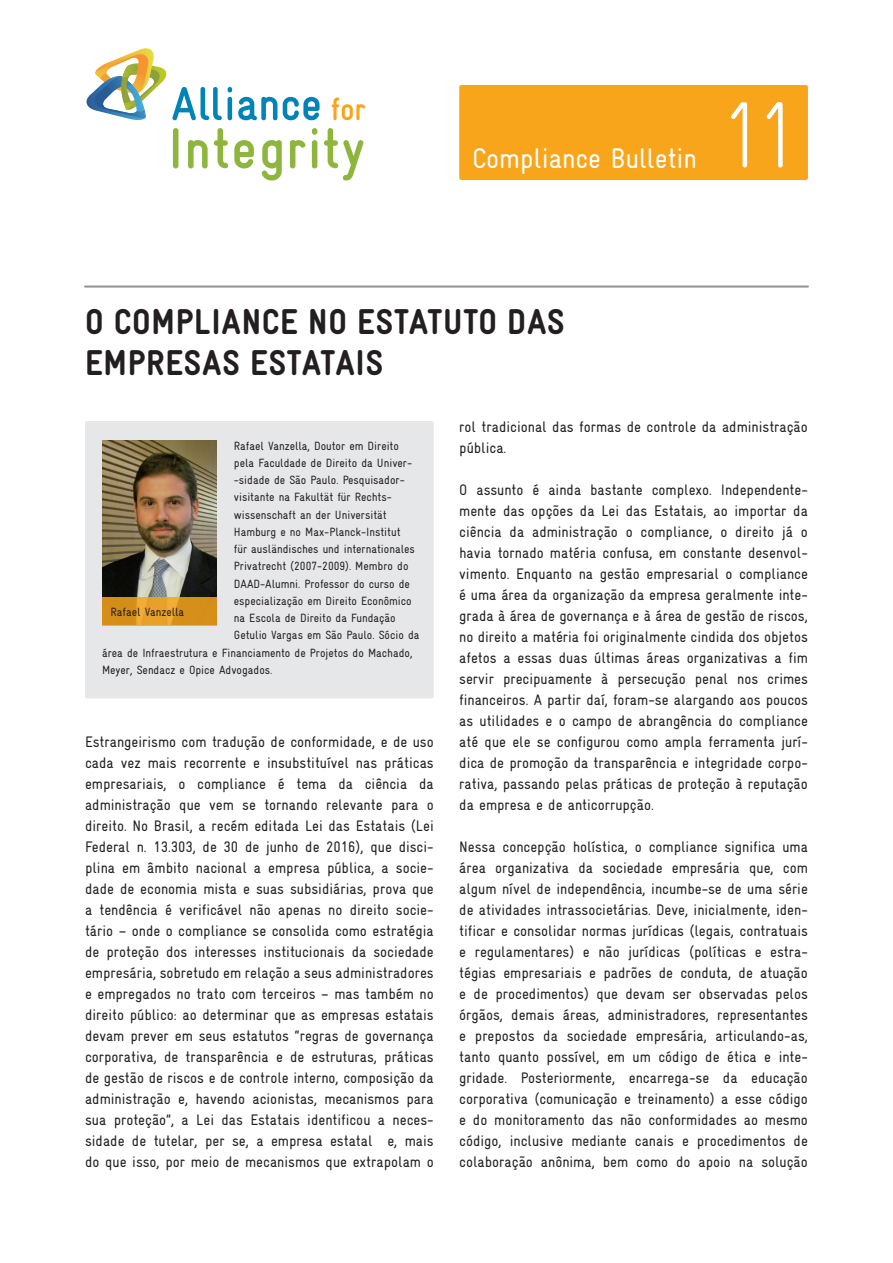
<style>
.page{position:relative;width:893px;height:1263px;background:#fff}
.page>*{position:absolute;margin:0;border:0;box-sizing:border-box;transform-origin:0 0}
.t1{font:300 condensed 93px "Gravur";color:#fff}
.t2{font:900 condensed 36px/40.5px "Gravur";letter-spacing:.02em;color:#231f20}
.t3{font:condensed 28.5px "Gravur";letter-spacing:-.005em;color:#fff}
.t4{font:condensed 15.3px/21px "Gravur";color:#231f20;text-align:justify}
.t5{font:condensed 12px "Gravur";color:#231f20}
</style>
<div class="page">
<div style="left:85px;top:421px;width:349px;height:277px;background:#e6e7e9;border-radius:2px"></div>
<svg style="left:332px;top:97px;width:33px;height:23px"></svg>
<div style="left:173px;top:128px;width:5px;height:40px;background:#8eb63e;border-radius:3px"></div>
<svg style="left:188px;top:140px;width:20px;height:28px"></svg>
<svg style="left:214px;top:128px;width:14px;height:40px"></svg>
<svg style="left:234px;top:140px;width:20px;height:28px"></svg>
<svg style="left:262px;top:140px;width:20px;height:41px"></svg>
<svg style="left:290px;top:140px;width:15px;height:28px"></svg>
<svg style="left:312px;top:128px;width:5px;height:40px"></svg>
<svg style="left:324px;top:128px;width:39px;height:53px"></svg>
<svg style="left:228px;top:87px;width:4px;height:33px"></svg>
<svg style="left:238px;top:97px;width:39px;height:23px"></svg>
<svg style="left:283px;top:97px;width:37px;height:23px"></svg>
<svg style="left:86px;top:48px;width:136px;height:72px"></svg>
<div style="left:459px;top:85px;width:349px;height:95px;background:#f9a51b;border-radius:2px"></div>
<hr style="left:85px;top:285px;width:723px;height:3px;background:#939598">
<img style="left:102px;top:440px;width:115px;height:158px">
<svg style="left:102px;top:598px;width:115px;height:28px;background:#dd9621"></svg>
<h3 class="t3" style="left:472px;top:143px;width:226px">Compliance Bulletin</h3>
<h1 class="t1" style="left:717px;top:83px;width:86px">11</h1>
<h2 class="t2" style="left:85px;top:302px;width:481px">O COMPLIANCE NO ESTATUTO DAS<br>EMPRESAS ESTATAIS</h2>
<p class="t5" style="left:234px;top:439px;width:167px">Rafael Vanzella, Doutor em Direito</p>
<p class="t5" style="left:234px;top:456px;width:180px">pela Faculdade de Direito da Univer-</p>
<p class="t5" style="left:234px;top:473px;width:172px">-sidade de São Paulo. Pesquisador-</p>
<p class="t5" style="left:234px;top:490px;width:160px">visitante na Fakultät für Rechts-</p>
<p class="t5" style="left:234px;top:508px;width:154px">wissenschaft an der Universität</p>
<p class="t5" style="left:234px;top:525px;width:168px">Hamburg e no Max-Planck-Institut</p>
<p class="t5" style="left:234px;top:542px;width:183px">für ausländisches und internationales</p>
<p class="t5" style="left:234px;top:559px;width:176px">Privatrecht (2007-2009). Membro do</p>
<p class="t5" style="left:234px;top:577px;width:178px">DAAD-Alumni. Professor do curso de</p>
<p class="t5" style="left:234px;top:594px;width:179px">especialização em Direito Econômico</p>
<p class="t5" style="left:234px;top:611px;width:163px">na Escola de Direito da Fundação</p>
<p class="t5" style="left:234px;top:628px;width:187px">Getulio Vargas em São Paulo. Sócio da</p>
<p class="t5" style="left:102px;top:646px;width:312px">área de Infraestrutura e Financiamento de Projetos do Machado,</p>
<p class="t5" style="left:102px;top:663px;width:172px">Meyer, Sendacz e Opice Advogados.</p>
<p class="t5" style="left:111px;top:605px;width:75px">Rafael Vanzella</p>
<p class="t4" style="left:85px;top:731px;width:350px">Estrangeirismo com tradução de conformidade, e de uso cada vez mais recorrente e insubstituível nas práticas empresariais, o compliance é tema da ciência da administração que vem se tornando relevante para o direito. No Brasil, a recém editada Lei das Estatais (Lei Federal n. 13.303, de 30 de junho de 2016), que disci&shy;plina em âmbito nacional a empresa pública, a socie&shy;dade de economia mista e suas subsidiárias, prova que a tendência é verificável não apenas no direito socie&shy;tário – onde o compliance se consolida como estratégia de proteção dos interesses institucionais da sociedade empresária, sobretudo em relação a seus administradores e empregados no trato com terceiros – mas também no direito público: ao determinar que as empresas estatais devam prever em seus estatutos “regras de governança corporativa, de transparência e de estruturas, práticas de gestão de riscos e de controle interno, composição da administração e, havendo acionistas, mecanismos para sua proteção”, a Lei das Estatais identificou a neces&shy;sidade de tutelar, per se, a empresa estatal e, mais do que isso, por meio de mecanismos que extrapolam o</p>
<p class="t4" style="left:459px;top:416px;width:350px">rol tradicional das formas de controle da administração pública.</p>
<p class="t4" style="left:459px;top:479px;width:350px">O assunto é ainda bastante complexo. Independente&shy;mente das opções da Lei das Estatais, ao importar da ciência da administração o compliance, o direito já o havia tornado matéria confusa, em constante desenvol&shy;vimento. Enquanto na gestão empresarial o compliance é uma área da organização da empresa geralmente inte&shy;grada à área de governança e à área de gestão de riscos, no direito a matéria foi originalmente cindida dos objetos afetos a essas duas últimas áreas organizativas a fim servir precipuamente à persecução penal nos crimes financeiros. A partir daí, foram-se alargando aos poucos as utilidades e o campo de abrangência do compliance até que ele se configurou como ampla ferramenta jurí&shy;dica de promoção da transparência e integridade corpo&shy;rativa, passando pelas práticas de proteção à reputação da empresa e de anticorrupção.</p>
<p class="t4" style="left:459px;top:836px;width:350px">Nessa concepção holística, o compliance significa uma área organizativa da sociedade empresária que, com algum nível de independência, incumbe-se de uma série de atividades intrassocietárias. Deve, inicialmente, iden&shy;tificar e consolidar normas jurídicas (legais, contratuais e regulamentares) e não jurídicas (políticas e estra&shy;tégias empresariais e padrões de conduta, de atuação e de procedimentos) que devam ser observadas pelos órgãos, demais áreas, administradores, representantes e prepostos da sociedade empresária, articulando-as, tanto quanto possível, em um código de ética e inte&shy;gridade. Posteriormente, encarrega-se da educação corporativa (comunicação e treinamento) a esse código e do monitoramento das não conformidades ao mesmo código, inclusive mediante canais e procedimentos de colaboração anônima, bem como do apoio na solução</p>
</div>
